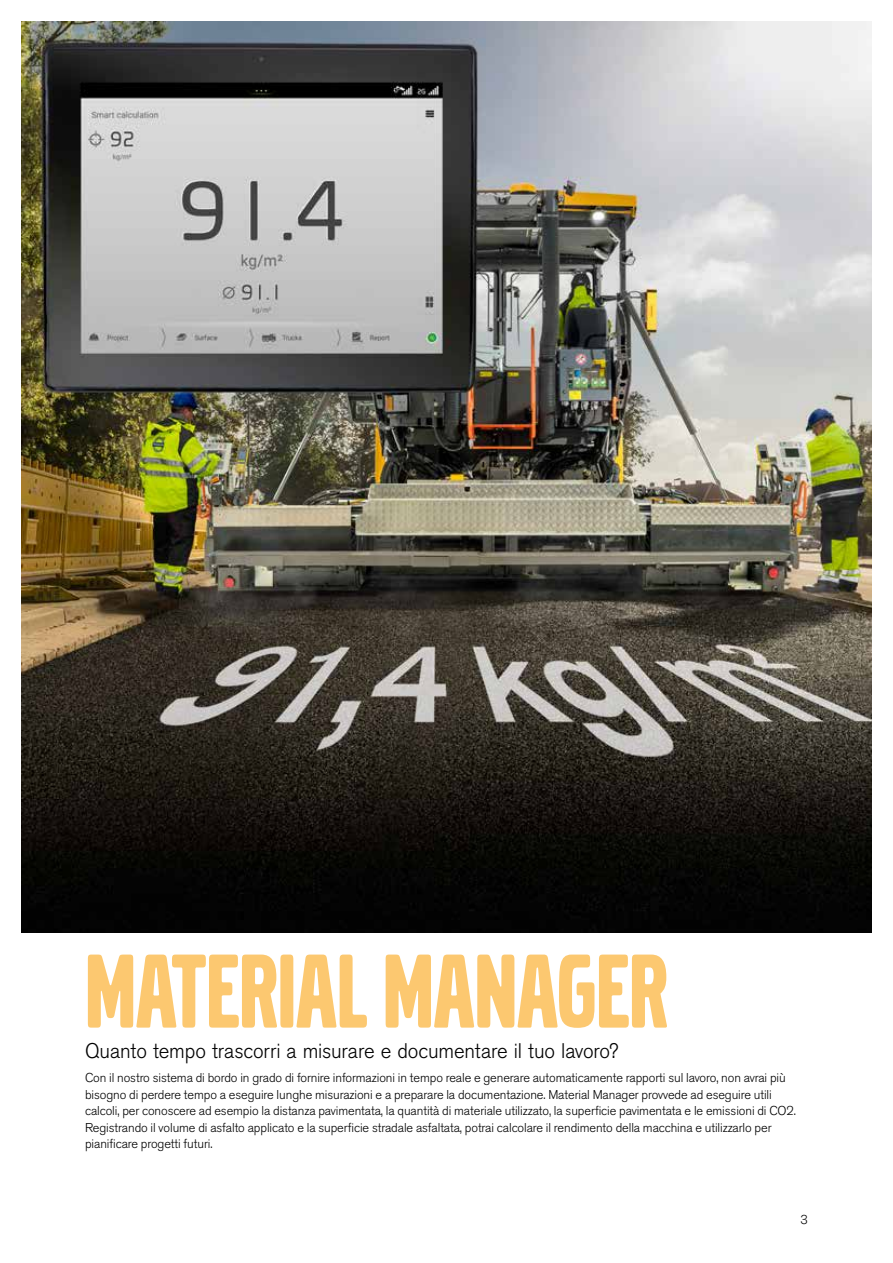
<style>
.page{position:relative;width:893px;height:1263px;background:#fff}
.page>*{position:absolute;margin:0;border:0;box-sizing:border-box;transform-origin:0 0}
.t1{font:109.5px "Volvo Broad Pro";color:#fcc870}
.t2{font:300 21px "Volvo Sans Pro";letter-spacing:-.005em;color:#000}
.t3{font:300 12.75px/16.5px "Volvo Sans Pro";letter-spacing:-.005em;color:#000}
</style>
<div class="page">
<img style="left:21px;top:21px;width:851px;height:911px">
<h1 class="t1" style="left:85px;top:940px;width:584px">MATERIAL MANAGER</h1>
<h2 class="t2" style="left:85px;top:1038px;width:535px">Quanto tempo trascorri a misurare e documentare il tuo lavoro?</h2>
<p class="t3" style="left:85px;top:1069px;width:712px">Con il nostro sistema di bordo in grado di fornire informazioni in tempo reale e generare automaticamente rapporti sul lavoro, non avrai più bisogno di perdere tempo a eseguire lunghe misurazioni e a preparare la documentazione. Material Manager provvede ad eseguire utili calcoli, per conoscere ad esempio la distanza pavimentata, la quantità di materiale utilizzato, la superficie pavimentata e le emissioni di CO2.<br>Registrando il volume di asfalto applicato e la superficie stradale asfaltata, potrai calcolare il rendimento della macchina e utilizzarlo per pianificare progetti futuri.</p>
<p class="t3" style="left:800px;top:1211px;width:9px">3</p>
</div>
